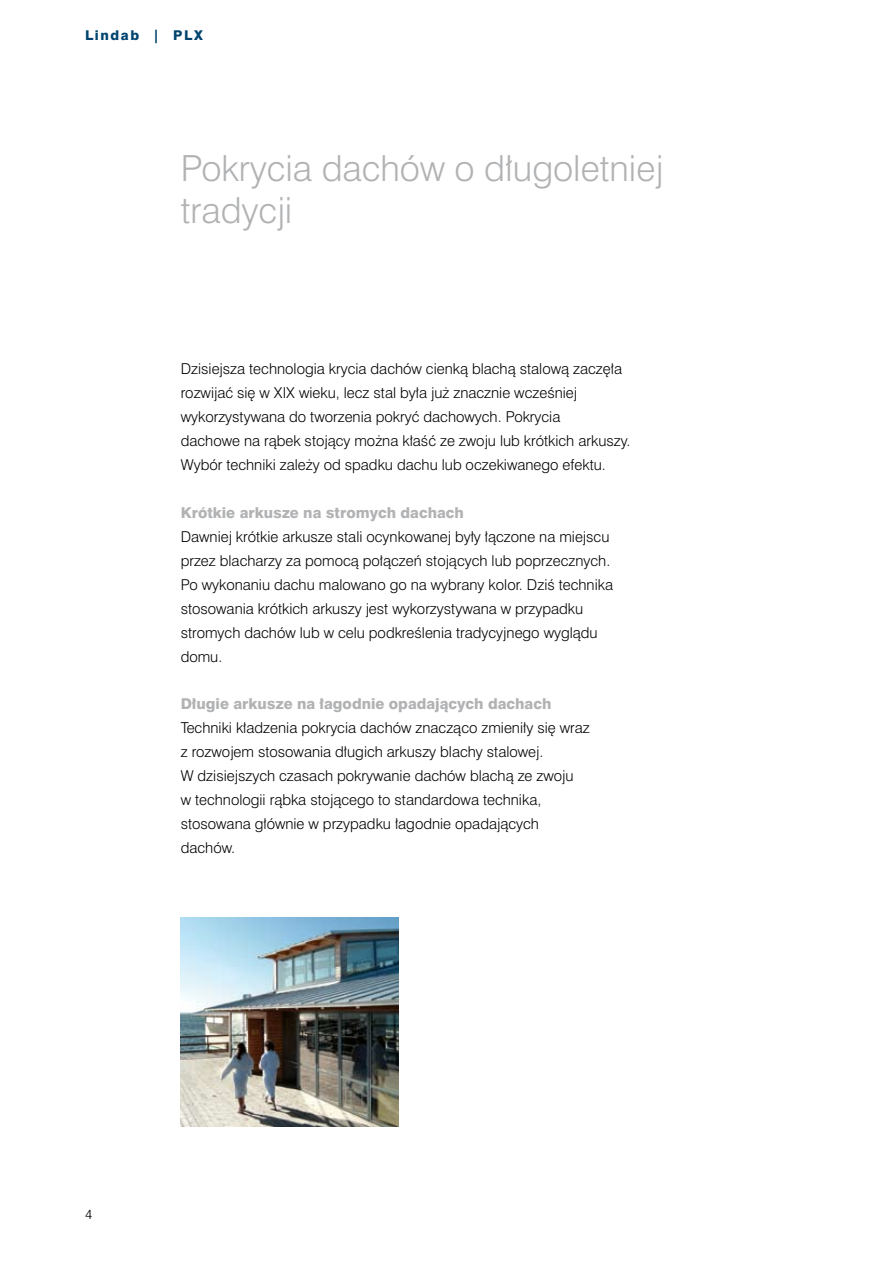
<style>
.page{position:relative;width:893px;height:1263px;background:#fff}
.page>*{position:absolute;margin:0;border:0;box-sizing:border-box;transform-origin:0 0}
.t1{font:300 36px/42px "Swiss 721 PL";color:#b1b2b4}
.t2{font:300 15px/24px "Swiss 721 PL";color:#000}
.t3{font:800 15px "Swiss 721 PL";color:#b1b2b4}
.t4{font:800 13.5px "Swiss 721 PL";letter-spacing:.12em;color:#00436f}
</style>
<div class="page">
<img style="left:181px;top:917px;width:217px;height:209px">
<p class="t4" style="left:85px;top:27px;width:119px">Lindab | PLX</p>
<h1 class="t1" style="left:181px;top:146px;width:484px">Pokrycia dachów o d∏ugoletniej tradycji</h1>
<p class="t2" style="left:181px;top:357px;width:451px">Dzisiejsza technologia krycia dachów cienkà blachà stalowà zacz´∏a rozwijaç si´ w XIX wieku, lecz stal by∏a ju˝ znacznie wczeÊniej wykorzystywana do tworzenia pokryç dachowych. Pokrycia<br>dachowe na ràbek stojàcy mo˝na k∏aÊç ze zwoju lub krótkich arkuszy.<br>Wybór techniki zale˝y od spadku dachu lub oczekiwanego efektu.</p>
<p class="t3" style="left:181px;top:503px;width:285px">Krótkie arkusze na stromych dachach</p>
<p class="t2" style="left:181px;top:524px;width:434px">Dawniej krótkie arkusze stali ocynkowanej by∏y ∏àczone na miejscu przez blacharzy za pomocà po∏àczeƒ stojàcych lub poprzecznych.<br>Po wykonaniu dachu malowano go na wybrany kolor. DziÊ technika stosowania krótkich arkuszy jest wykorzystywana w przypadku stromych dachów lub w celu podkreÊlenia tradycyjnego wyglàdu domu.</p>
<p class="t3" style="left:181px;top:694px;width:372px">D∏ugie arkusze na ∏agodnie opadajàcych dachach</p>
<p class="t2" style="left:181px;top:715px;width:411px">Techniki k∏adzenia pokrycia dachów znaczàco zmieni∏y si´ wraz z rozwojem stosowania d∏ugich arkuszy blachy stalowej.<br>W dzisiejszych czasach pokrywanie dachów blachà ze zwoju<br>w technologii ràbka stojàcego to standardowa technika, stosowana g∏ównie w przypadku ∏agodnie opadajàcych dachów.</p>
</div>
